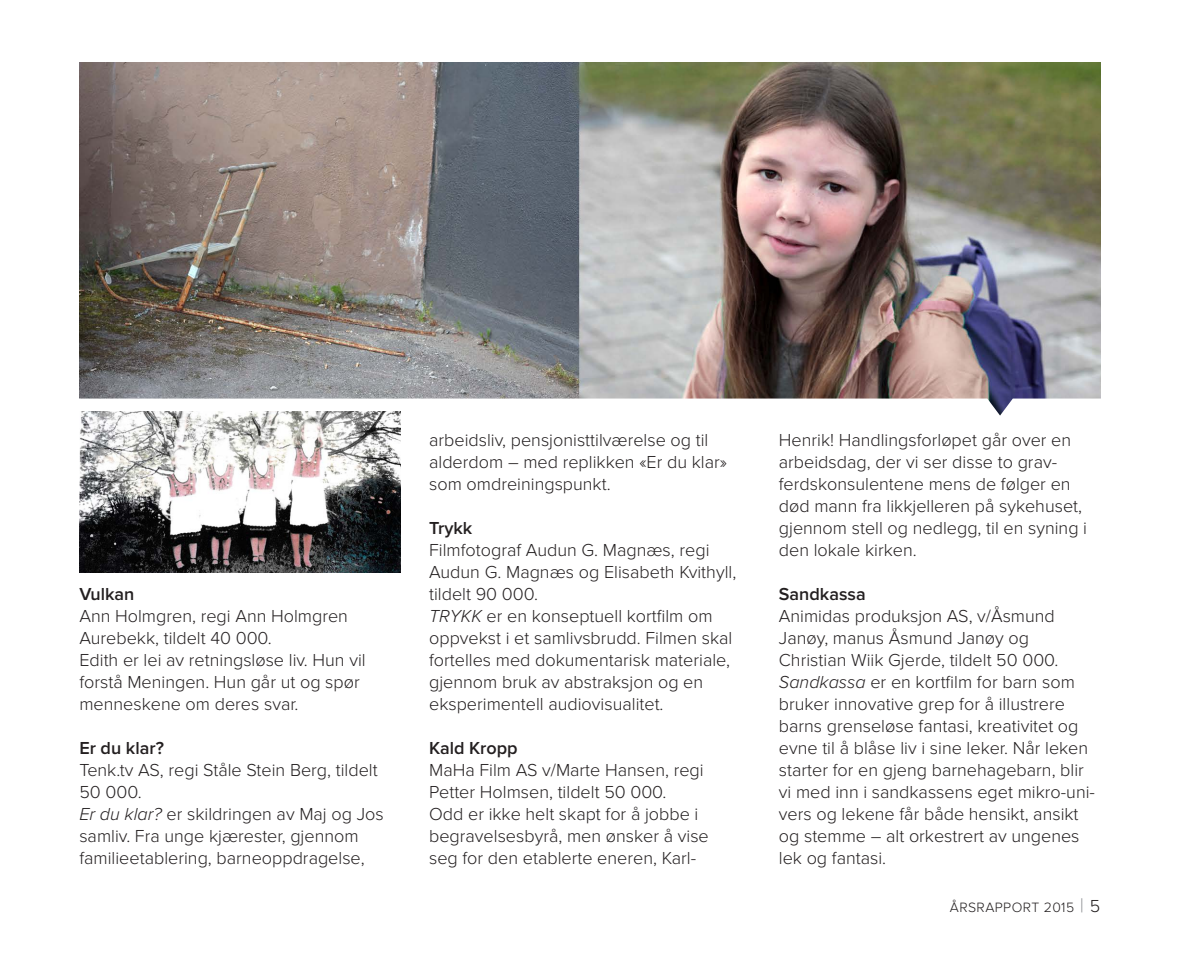
<style>
.page{position:relative;width:1191px;height:964px;background:#fff}
.page>*{position:absolute;margin:0;border:0;box-sizing:border-box;transform-origin:0 0}
.t1{font:300 18px/22px "Proxima Nova";color:#231f20}
.t2{font:600 18px "Proxima Nova";color:#231f20}
.t3{font:300 14px "Proxima Nova";letter-spacing:.03em;color:#231f20}
.s1{font-style:italic}
.s2{font-size:20px;color:#939598}
.s3{font-size:18px}
</style>
<div class="page">
<img style="left:79px;top:62px;width:1021px;height:336px">
<svg style="left:79px;top:398px;width:1022px;height:31px"></svg>
<img style="left:79px;top:411px;width:321px;height:161px">
<p class="t2" style="left:79px;top:584px;width:57px">Vulkan</p>
<p class="t1" style="left:79px;top:606px;width:288px">Ann Holmgren, regi Ann Holmgren<br>Aurebekk, tildelt 40 000.<br>Edith er lei av retningsløse liv. Hun vil forstå Meningen. Hun går ut og spør menneskene om deres svar.</p>
<p class="t2" style="left:79px;top:738px;width:86px">Er du klar?</p>
<p class="t1" style="left:79px;top:759px;width:306px">Tenk.tv AS, regi Ståle Stein Berg, tildelt 50 000.<br><span class="s1">Er du klar?</span> er skildringen av Maj og Jos samliv. Fra unge kjærester, gjennom familieetablering, barneoppdragelse,</p>
<p class="t1" style="left:429px;top:429px;width:299px">arbeidsliv, pensjonisttilværelse og til alderdom – med replikken «Er du klar» som omdreiningspunkt.</p>
<p class="t2" style="left:429px;top:518px;width:45px">Trykk</p>
<p class="t1" style="left:429px;top:539px;width:309px">Filmfotograf Audun G. Magnæs, regi Audun G. Magnæs og Elisabeth Kvithyll, tildelt 90 000.<br><span class="s1">TRYKK</span> er en konseptuell kortfilm om oppvekst i et samlivsbrudd. Filmen skal fortelles med dokumentarisk materiale, gjennom bruk av abstraksjon og en eksperimentell audiovisualitet.</p>
<p class="t2" style="left:429px;top:738px;width:90px">Kald Kropp</p>
<p class="t1" style="left:429px;top:759px;width:281px">MaHa Film AS v/Marte Hansen, regi Petter Holmsen, tildelt 50 000.<br>Odd er ikke helt skapt for å jobbe i begravelsesbyrå, men ønsker å vise seg for den etablerte eneren, Karl-</p>
<p class="t1" style="left:779px;top:429px;width:310px">Henrik! Handlingsforløpet går over en arbeidsdag, der vi ser disse to grav&shy;ferdskonsulentene mens de følger en død mann fra likkjelleren på sykehuset, gjennom stell og nedlegg, til en syning i den lokale kirken.</p>
<p class="t2" style="left:779px;top:584px;width:88px">Sandkassa</p>
<p class="t1" style="left:779px;top:605px;width:317px">Animidas produksjon AS, v/Åsmund Janøy, manus Åsmund Janøy og Christian Wiik Gjerde, tildelt 50 000.<br><span class="s1">Sandkassa</span> er en kortfilm for barn som bruker innovative grep for å illustrere barns grenseløse fantasi, kreativitet og evne til å blåse liv i sine leker. Når leken starter for en gjeng barnehagebarn, blir vi med inn i sandkassens eget mikro-uni&shy;vers og lekene får både hensikt, ansikt og stemme – alt orkestrert av ungenes lek og fantasi.</p>
<p class="t3" style="left:950px;top:899px;width:152px">ÅRSRAPPORT 2015 <span class="s2">|</span> <span class="s3">5</span></p>
</div>
